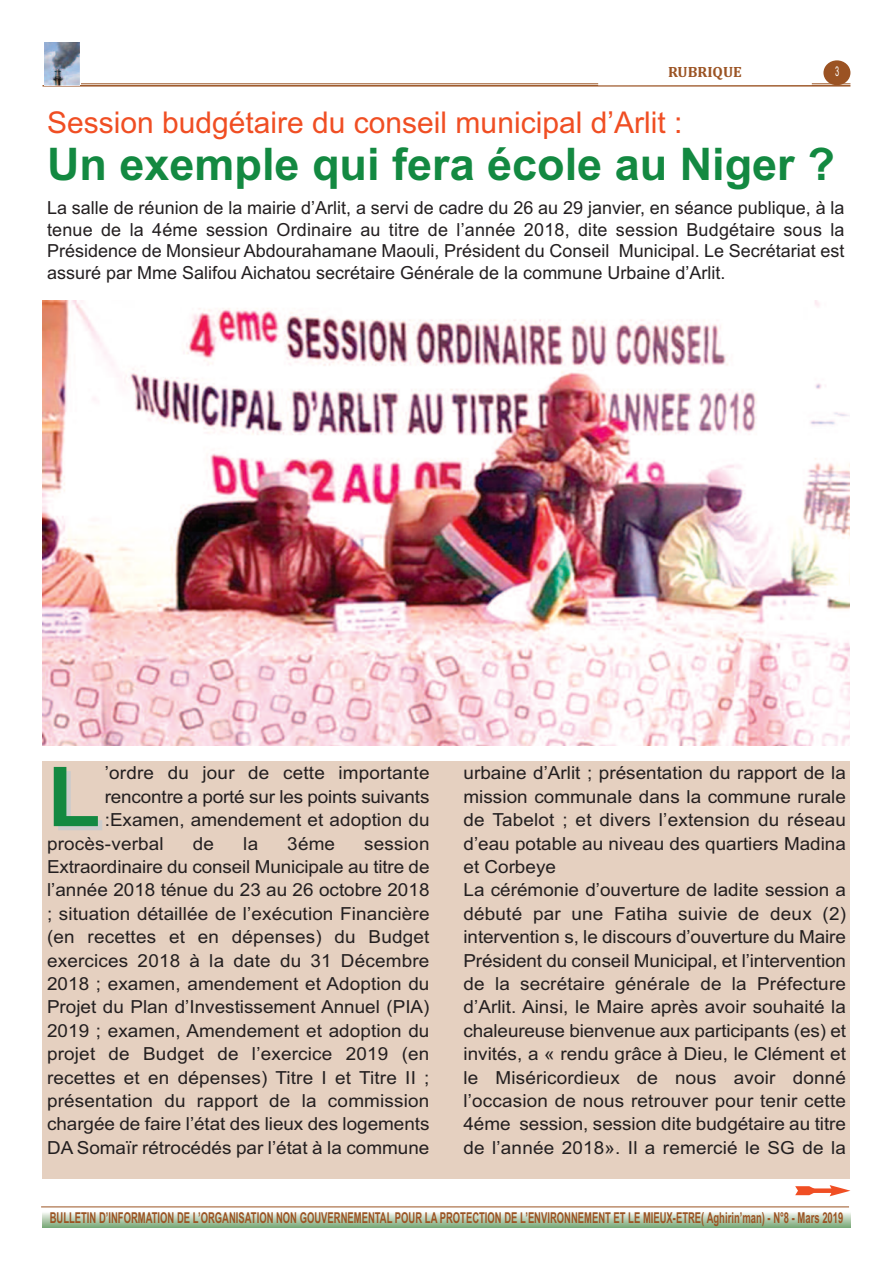
<style>
.page{position:relative;width:893px;height:1263px;background:#fff}
.page>*{position:absolute;margin:0;border:0;box-sizing:border-box;transform-origin:0 0}
.t1{font:700 83.4px "Arial";color:#138941;scale:1.05 1}
.t2{font:700 45px "Arial";color:#138941}
.t3{font:30px "Arial";color:#f04e23}
.t4{font:18px/23.4px "Arial";color:#231f20;text-align:justify;scale:1.05 1}
.t5{font:18px/21.6px "Arial";color:#231f20;text-align:justify}
.t6{font:700 15px "Arial";color:#9b5323;scale:.63 1}
.t7{font:700 15px "Cambria";color:#9b5323}
.t8{font:13.5px "Arial";color:#fff;scale:.55 1}
</style>
<div class="page">
<hr style="left:43px;top:84px;width:807px;height:1px;background:#9b5323">
<hr style="left:43px;top:85px;width:807px;height:2px;background:#9b5323">
<div style="left:823px;top:60px;width:27px;height:25px;background:#9b5323;border-radius:50%"></div>
<div style="left:598px;top:60px;width:214px;height:25px;background:#fff"></div>
<hr style="left:41px;top:1206px;width:808px;height:1px;background:#9b5323">
<svg style="left:43px;top:1213px;width:807px;height:14px;background:#b4cdb1"></svg>
<div style="left:43px;top:42px;width:38px;height:43px;background:#fff"></div>
<img style="left:44px;top:42px;width:36px;height:43px">
<div style="left:43px;top:762px;width:807px;height:417px;background:#e5d0c0"></div>
<img style="left:43px;top:301px;width:806px;height:445px">
<div style="left:812px;top:1188px;width:22px;height:5px;background:#f04e23"></div>
<svg style="left:795px;top:1186px;width:19px;height:9px"></svg>
<svg style="left:830px;top:1185px;width:20px;height:11px"></svg>
<p class="t7" style="left:668px;top:63px;width:75px">RUBRIQUE</p>
<p class="t8" style="left:835px;top:64px;width:9px">3</p>
<h3 class="t3" style="left:47px;top:105px;width:637px">Session budgétaire du conseil municipal d’Arlit :</h3>
<h2 class="t2" style="left:47px;top:138px;width:789px">Un exemple qui fera école au Niger ?</h2>
<p class="t5" style="left:47px;top:197px;width:799px">La salle de réunion de la mairie d’Arlit, a servi de cadre du 26 au 29 janvier, en séance publique, à la tenue de la 4éme session Ordinaire au titre de l’année 2018, dite session Budgétaire sous la Présidence de Monsieur Abdourahamane Maouli, Président du Conseil Municipal. Le Secrétariat est assuré par Mme Salifou Aichatou secrétaire Générale de la commune Urbaine d’Arlit.</p>
<h1 class="t1" style="left:47px;top:748px;width:52px">L</h1>
<p class="t4" style="left:105px;top:761px;width:311px">’ordre du jour de cette importante</p>
<p class="t4" style="left:105px;top:785px;width:311px">rencontre a porté sur les points suivants</p>
<p class="t4" style="left:105px;top:808px;width:311px">:Examen, amendement et adoption du</p>
<p class="t4" style="left:47px;top:832px;width:113px">procès-verbal</p>
<p class="t4" style="left:193px;top:832px;width:22px">de</p>
<p class="t4" style="left:243px;top:832px;width:16px">la</p>
<p class="t4" style="left:287px;top:832px;width:47px">3éme</p>
<p class="t4" style="left:47px;top:832px;width:366px;text-indent:317px">session Extraordinaire du conseil Municipale au titre de l’année 2018 ténue du 23 au 26 octobre 2018 ; situation détaillée de l’exécution Financière (en recettes et en dépenses) du Budget exercices 2018 à la date du 31 Décembre 2018 ; examen, amendement et Adoption du Projet du Plan d’Investissement Annuel (PIA)<br>2019 ; examen, Amendement et adoption du projet de Budget de l’exercice 2019 (en recettes et en dépenses) Titre I et Titre II ; présentation du rapport de la commission chargée de faire l’état des lieux des logements DA Somaïr rétrocédés par l’état à la commune</p>
<p class="t4" style="left:463px;top:761px;width:366px;text-align:left">urbaine d’Arlit ; présentation du rapport de la mission communale dans la commune rurale de Tabelot ; et divers l’extension du réseau d’eau potable au niveau des quartiers Madina et Corbeye<br>La cérémonie d’ouverture de ladite session a débuté par une Fatiha suivie de deux (2) intervention s, le discours d’ouverture du Maire Président du conseil Municipal, et l’intervention de la secrétaire générale de la Préfecture d’Arlit. Ainsi, le Maire après avoir souhaité la chaleureuse bienvenue aux participants (es) et invités, a « rendu grâce à Dieu, le Clément et le Miséricordieux de nous avoir donné l’occasion de nous retrouver pour tenir cette 4éme session, session dite budgétaire au titre de l’année 2018». Il a remercié le SG de la</p>
<p class="t6" style="left:50px;top:1209px;width:1261px">BULLETIN D’INFORMATION DE L’ORGANISATION NON GOUVERNEMENTAL POUR LA PROTECTION DE L’ENVIRONNEMENT ET LE MIEUX-ETRE( Aghirin’man) - N°8 - Mars 2019</p>
</div>
